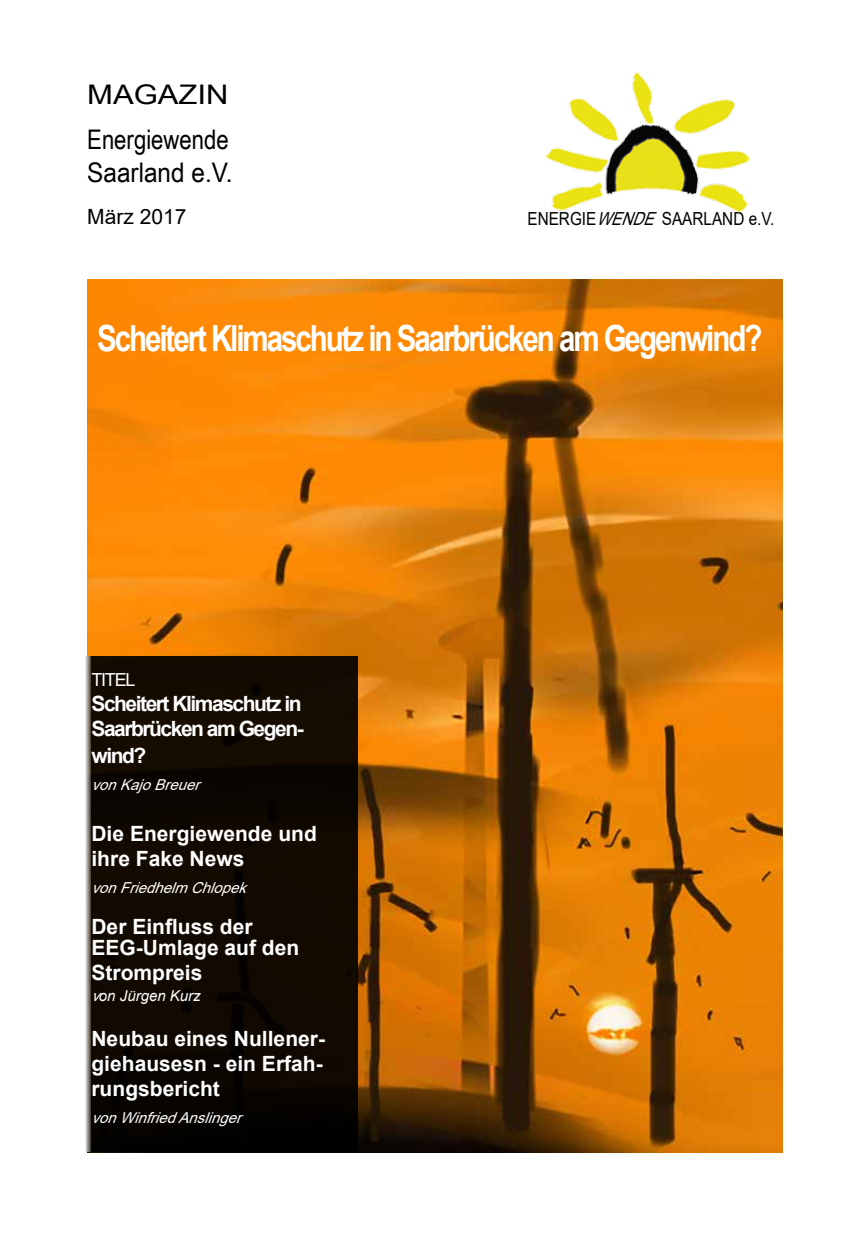
<style>
.page{position:relative;width:868px;height:1238px;background:#fff}
.page>*{position:absolute;margin:0;border:0;box-sizing:border-box;transform-origin:0 0}
.t1{font:700 36px "Arial";letter-spacing:-.07em;color:#fff;scale:.82 1}
.t2{font:27px/45px "Arial Narrow";color:#000;scale:1.4 1}
.t3{font:27px "Arial Narrow";color:#000;scale:1.1 1}
.t4{font:700 21px/25.2px "Arial";color:#fff;text-align:justify}
.t5{font:21px "Arial";color:#000}
.t6{font:18px "Arial";color:#000;scale:.85 1}
.t7{font:18px "Arial";letter-spacing:-.07em;color:#fff}
.t8{font:italic 15px "Arial";color:#fff}
.t9{font:italic 15px "Arial";color:#fff}
.s1{font-style:italic}
.s2{font-style:inherit}
</style>
<div class="page">
<img style="left:87px;top:280px;width:695px;height:872px">
<div style="left:83px;top:656px;width:274px;height:495px;background:linear-gradient(to bottom,#180f04,#0d0904)"></div>
<img style="left:546px;top:72px;width:202px;height:141px">
<p class="t2" style="left:87px;top:71px;width:103px">MAGAZIN<br>Energiewende</p>
<p class="t3" style="left:87px;top:152px;width:134px">Saarland e.V.</p>
<p class="t5" style="left:87px;top:202px;width:101px">März 2017</p>
<p class="t6" style="left:527px;top:206px;width:292px">ENERGIE<span class="s1">WENDE</span>SAARLAND e.V.</p>
<h1 class="t1" style="left:97px;top:313px;width:812px">Scheitert Klimaschutz in Saarbrücken am Gegenwind?</h1>
<p class="t7" style="left:91px;top:667px;width:45px">TITEL</p>
<p class="t4" style="left:91px;top:690px;width:214px;line-height:26.1px">Scheitert Klimaschutz in Saarbrücken am Gegen&shy;wind?</p>
<p class="t8" style="left:91px;top:774px;width:117px">vonKajoBreuer</p>
<p class="t4" style="left:91px;top:820px;width:227px">Die Energiewende und ihre Fake News</p>
<p class="t8" style="left:91px;top:877px;width:163px">vonFriedhelmChlopek</p>
<p class="t4" style="left:91px;top:915px;width:209px;line-height:21px">Der Einfluss der<br>EEG-Umlage auf den</p>
<p class="t4" style="left:91px;top:960px;width:112px">Strompreis</p>
<p class="t9" style="left:91px;top:985px;width:111px"><span class="s2">v</span>on Jürgen Kurz</p>
<p class="t4" style="left:91px;top:1026px;width:235px">Neubau eines Nullener&shy;giehausesn - ein Erfah&shy;rungsbericht</p>
<p class="t8" style="left:91px;top:1107px;width:158px">vonWinfriedAnslinger</p>
</div>
